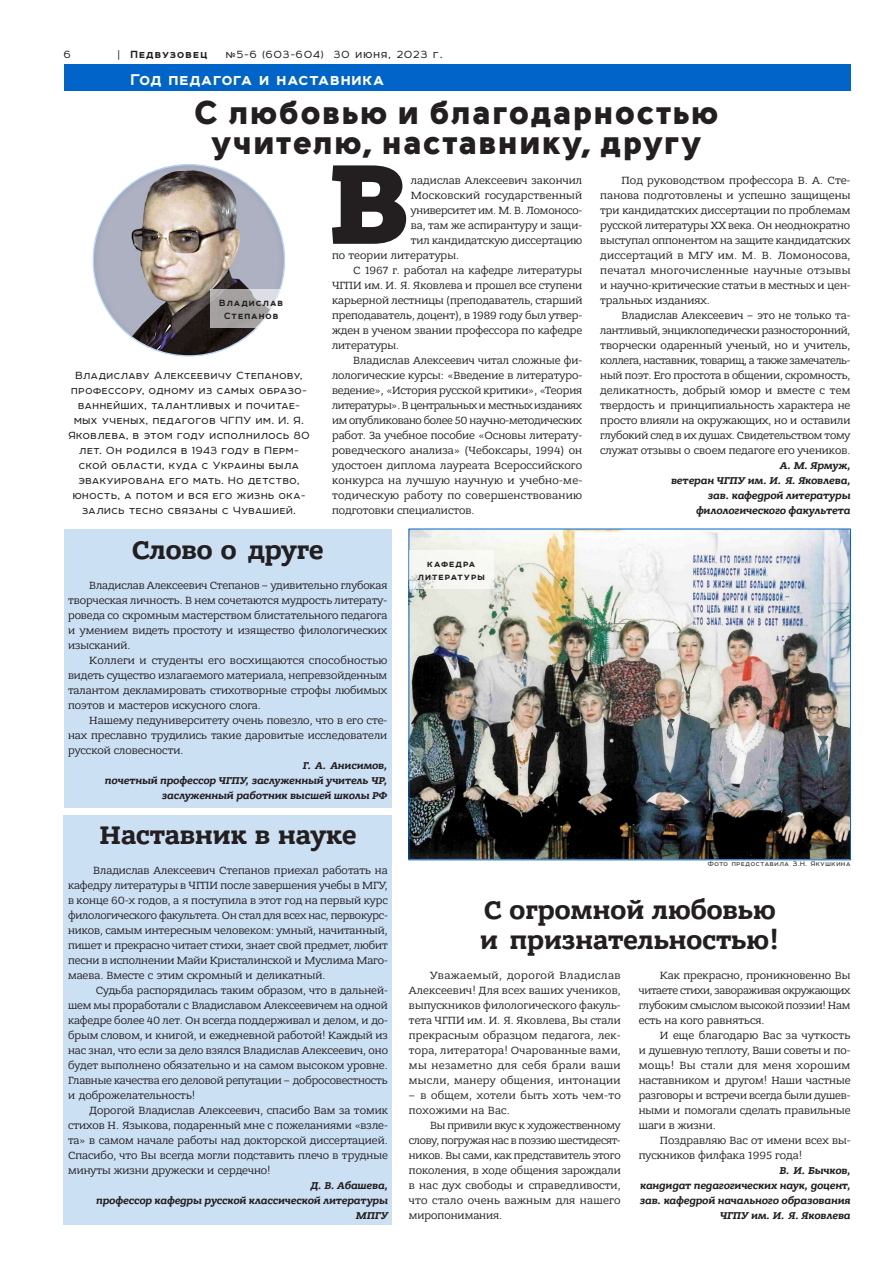
<style>
.page{position:relative;width:893px;height:1263px;background:#fff}
.page>*{position:absolute;margin:0;border:0;box-sizing:border-box;transform-origin:0 0}
.fuBdA{font:700 120.6px "Bandera VV Heavy";color:#231f20}
.fuHdA{font:33px/30px "Solomon Sans VV Black";letter-spacing:.055em;color:#231f20;text-align:center}
.fuHd2A{font:700 27px/30px "Bandera VV";color:#231f20}
.cmHd{font:900 18px "Room";letter-spacing:.05em;color:#fff}
.fuLdB{font:12px/15px "Room";letter-spacing:.05em;color:#231f20;text-align:center}
.fuLdB-2{font:12px "Room";letter-spacing:.1em;color:#231f20}
.t1{font:900 12px "Room";letter-spacing:.1em;color:#231f20}
.fuBd{font:11.1px/15px "Bandera VV";color:#231f20;text-align:justify}
.fuBdA-2{font:11.1px "Bandera VV";letter-spacing:.01em;color:#231f20}
.fuBd-2{font:11.1px/15px "Bandera VV";letter-spacing:.025em;color:#231f20}
.fuBdA-3{font:11.1px "Bandera VV";letter-spacing:-.015em;color:#231f20}
.cmCrA{font:italic 700 10.5px "Bandera VV";letter-spacing:.005em;color:#231f20}
.cmCp2{font:900 10.5px/12.6px "Room";letter-spacing:.1em;color:#231f20;text-align:center}
.cmCp2-2{font:7.5px "Room";letter-spacing:.1em;color:#231f20}
.s1{font-weight:400}
</style>
<div class="page">
<div style="left:64px;top:64px;width:787px;height:27px;background:#0064c8"></div>
<img style="left:411px;top:531px;width:438px;height:327px">
<div style="left:409px;top:550px;width:85px;height:38px;background:#f7f7f4"></div>
<div style="left:92px;top:163px;width:193px;height:195px;background:#0064c8;opacity:.21"></div>
<svg style="left:211px;top:289px;width:74px;height:39px;fill:#a5a2a1"></svg>
<div style="left:64px;top:529px;width:328px;height:279px;background:#cce0f4"></div>
<div style="left:64px;top:815px;width:328px;height:410px;background:#cce0f4"></div>
<p class="fuLdB" style="left:64px;top:47px;width:8px">6</p>
<p class="t1" style="left:118px;top:48px;width:91px"><span class="s1">|</span> Педвузовец</p>
<p class="fuLdB-2" style="left:226px;top:48px;width:218px">№5-6 (603-604) 30 июня, 2023 г.</p>
<p class="cmHd" style="left:131px;top:69px;width:255px">Год педагога и наставника</p>
<p class="fuHdA" style="left:195px;top:97px;width:525px">С любовью и благодарностью учителю, наставнику, другу</p>
<p class="cmCp2" style="left:219px;top:297px;width:65px">Владислав<br>Степанов</p>
<p class="fuLdB" style="left:68px;top:368px;width:243px">Владиславу Алексеевичу Степанову, профессору, одному из самых образо&shy;ваннейших, талантливых и почитае&shy;мых ученых, педагогов ЧГПУ им. И. Я.<br>Яковлева, в этом году исполнилось 80 лет. Он родился в 1943 году в Перм&shy;ской области, куда с Украины была эвакуирована его мать. Но детство, юность, а потом и вся его жизнь ока&shy;зались тесно связаны с Чувашией.</p>
<p class="fuBdA" style="left:328px;top:127px;width:83px">В</p>
<p class="fuBdA-2" style="left:411px;top:173px;width:173px">ладислав Алексеевич закончил</p>
<p class="fuBdA-2" style="left:411px;top:188px;width:173px">Московский государственный</p>
<p class="fuBdA-3" style="left:411px;top:203px;width:173px">университет им. М. В. Ломоносо-</p>
<p class="fuBdA-2" style="left:411px;top:218px;width:173px">ва, там же аспирантуру и защи-</p>
<p class="fuBdA-2" style="left:411px;top:233px;width:173px">тил кандидатскую диссертацию</p>
<p class="fuBdA-2" style="left:332px;top:248px;width:129px">по теории литературы.</p>
<p class="fuBd" style="left:332px;top:263px;width:252px;text-indent:21px">С 1967 г. работал на кафедре литературы ЧГПИ им. И. Я. Яковлева и прошел все ступени карьерной лестницы (преподаватель, старший преподаватель, доцент), в 1989 году был утвер&shy;жден в ученом звании профессора по кафедре литературы.</p>
<p class="fuBd" style="left:332px;top:353px;width:252px;text-indent:21px">Владислав Алексеевич читал сложные фи&shy;лологические курсы: «Введение в литературо&shy;ведение», «История русской критики», «Теория литературы». В центральных и местных изданиях им опубликовано более 50 научно-методических работ. За учебное пособие «Основы литерату&shy;роведческого анализа» (Чебоксары, 1994) он удостоен диплома лауреата Всероссийского конкурса на лучшую научную и учебно-ме&shy;тодическую работу по совершенствованию подготовки специалистов.</p>
<p class="fuBd" style="left:600px;top:173px;width:252px;text-indent:21px">Под руководством профессора В. А. Сте&shy;панова подготовлены и успешно защищены три кандидатских диссертации по проблемам русской литературы XX века. Он неоднократно выступал оппонентом на защите кандидатских диссертаций в МГУ им. М. В. Ломоносова, печатал многочисленные научные отзывы и научно-критические статьи в местных и цен&shy;тральных изданиях.</p>
<p class="fuBd" style="left:600px;top:308px;width:252px;text-indent:21px">Владислав Алексеевич – это не только та&shy;лантливый, энциклопедически разносторонний, творчески одаренный ученый, но и учитель, коллега, наставник, товарищ, а также замечатель&shy;ный поэт. Его простота в общении, скромность, деликатность, добрый юмор и вместе с тем твердость и принципиальность характера не просто влияли на окружающих, но и оставили глубокий след в их душах. Свидетельством тому служат отзывы о своем педагоге его учеников.</p>
<p class="cmCrA" style="left:780px;top:459px;width:72px">А. М. Ярмуж,</p>
<p class="cmCrA" style="left:671px;top:474px;width:181px">ветеран ЧГПУ им. И. Я. Яковлева,</p>
<p class="cmCrA" style="left:708px;top:489px;width:144px">зав. кафедрой литературы</p>
<p class="cmCrA" style="left:696px;top:504px;width:156px">филологического факультета</p>
<p class="fuHd2A" style="left:132px;top:536px;width:193px">Слово о друге</p>
<p class="fuBd" style="left:68px;top:578px;width:321px;text-indent:21px">Владислав Алексеевич Степанов – удивительно глубокая творческая личность. В нем сочетаются мудрость литерату&shy;роведа со скромным мастерством блистательного педагога и умением видеть простоту и изящество филологических изысканий.</p>
<p class="fuBd" style="left:68px;top:653px;width:321px;text-indent:21px">Коллеги и студенты его восхищаются способностью видеть существо излагаемого материала, непревзойденным талантом декламировать стихотворные строфы любимых поэтов и мастеров искусного слога.</p>
<p class="fuBd" style="left:68px;top:713px;width:321px;text-indent:21px">Нашему педуниверситету очень повезло, что в его сте&shy;нах преславно трудились такие даровитые исследователи русской словесности.</p>
<p class="cmCrA" style="left:303px;top:759px;width:86px">Г. А. Анисимов,</p>
<p class="cmCrA" style="left:105px;top:774px;width:284px">почетный профессор ЧГПУ, заслуженный учитель ЧР,</p>
<p class="cmCrA" style="left:162px;top:789px;width:227px">заслуженный работник высшей школы РФ</p>
<p class="fuHd2A" style="left:100px;top:821px;width:258px">Наставник в науке</p>
<p class="fuBd" style="left:68px;top:863px;width:321px;text-indent:25px">Владислав Алексеевич Степанов приехал работать на кафедру литературы в ЧГПИ после завершения учебы в МГУ, в конце 60-х годов, а я поступила в этот год на первый курс филологического факультета. Он стал для всех нас, первокурс&shy;ников, самым интересным человеком: умный, начитанный, пишет и прекрасно читает стихи, знает свой предмет, любит песни в исполнении Майи Кристалинской и Муслима Маго&shy;маева. Вместе с этим скромный и деликатный.</p>
<p class="fuBd" style="left:68px;top:983px;width:321px;text-indent:28px">Судьба распорядилась таким образом, что в дальней&shy;шем мы проработали с Владиславом Алексеевичем на одной кафедре более 40 лет. Он всегда поддерживал и делом, и до&shy;брым словом, и книгой, и ежедневной работой! Каждый из нас знал, что если за дело взялся Владислав Алексеевич, оно будет выполнено обязательно и на самом высоком уровне.<br>Главные качества его деловой репутации – добросовестность и доброжелательность!</p>
<p class="fuBd" style="left:68px;top:1103px;width:321px;text-indent:21px">Дорогой Владислав Алексеевич, спасибо Вам за томик стихов Н. Языкова, подаренный мне с пожеланиями «взле&shy;та» в самом начале работы над докторской диссертацией.<br>Спасибо, что Вы всегда могли подставить плечо в трудные минуты жизни дружески и сердечно!</p>
<p class="cmCrA" style="left:310px;top:1179px;width:79px">Д. В. Абашева,</p>
<p class="cmCrA" style="left:96px;top:1194px;width:293px">профессор кафедры русской классической литературы</p>
<p class="cmCrA" style="left:356px;top:1209px;width:33px">МПГУ</p>
<p class="cmCp2" style="left:418px;top:558px;width:69px">кафедра литературы</p>
<p class="cmCp2-2" style="left:708px;top:860px;width:144px">Фото предоставила З.Н. Якушкина</p>
<p class="fuHd2A" style="left:480px;top:896px;width:300px">С огромной любовью и признательностью!</p>
<p class="fuBd" style="left:409px;top:968px;width:213px;text-indent:21px">Уважаемый, дорогой Владислав Алексеевич! Для всех ваших учеников, выпускников филологического факуль&shy;тета ЧГПИ им. И. Я. Яковлева, Вы стали прекрасным образцом педагога, лек&shy;тора, литератора! Очарованные вами, мы незаметно для себя брали ваши мысли, манеру общения, интонации</p>
<p class="fuBd-2" style="left:409px;top:1088px;width:213px">– в общем, хотели быть хоть чем-то похожими на Вас.</p>
<p class="fuBd" style="left:409px;top:1118px;width:213px;text-indent:21px">Вы привили вкус к художественному слову, погружая нас в поэзию шестидесят&shy;ников. Вы сами, как представитель этого поколения, в ходе общения зарождали в нас дух свободы и справедливости, что стало очень важным для нашего миропонимания.</p>
<p class="fuBd" style="left:639px;top:968px;width:213px;text-indent:21px">Как прекрасно, проникновенно Вы читаете стихи, завораживая окружающих глубоким смыслом высокой поэзии! Нам есть на кого равняться.</p>
<p class="fuBd" style="left:639px;top:1028px;width:213px;text-indent:21px">И еще благодарю Вас за чуткость и душевную теплоту, Ваши советы и по&shy;мощь! Вы стали для меня хорошим наставником и другом! Наши частные разговоры и встречи всегда были душев&shy;ными и помогали сделать правильные шаги в жизни.</p>
<p class="fuBd" style="left:639px;top:1133px;width:213px;text-indent:21px">Поздравляю Вас от имени всех вы&shy;пускников филфака 1995 года!</p>
<p class="cmCrA" style="left:779px;top:1164px;width:73px">В. И. Бычков,</p>
<p class="cmCrA" style="left:640px;top:1179px;width:212px">кандидат педагогических наук, доцент,</p>
<p class="cmCrA" style="left:640px;top:1194px;width:212px">зав. кафедрой начального образования</p>
<p class="cmCrA" style="left:720px;top:1209px;width:132px">ЧГПУ им. И. Я. Яковлева</p>
</div>
